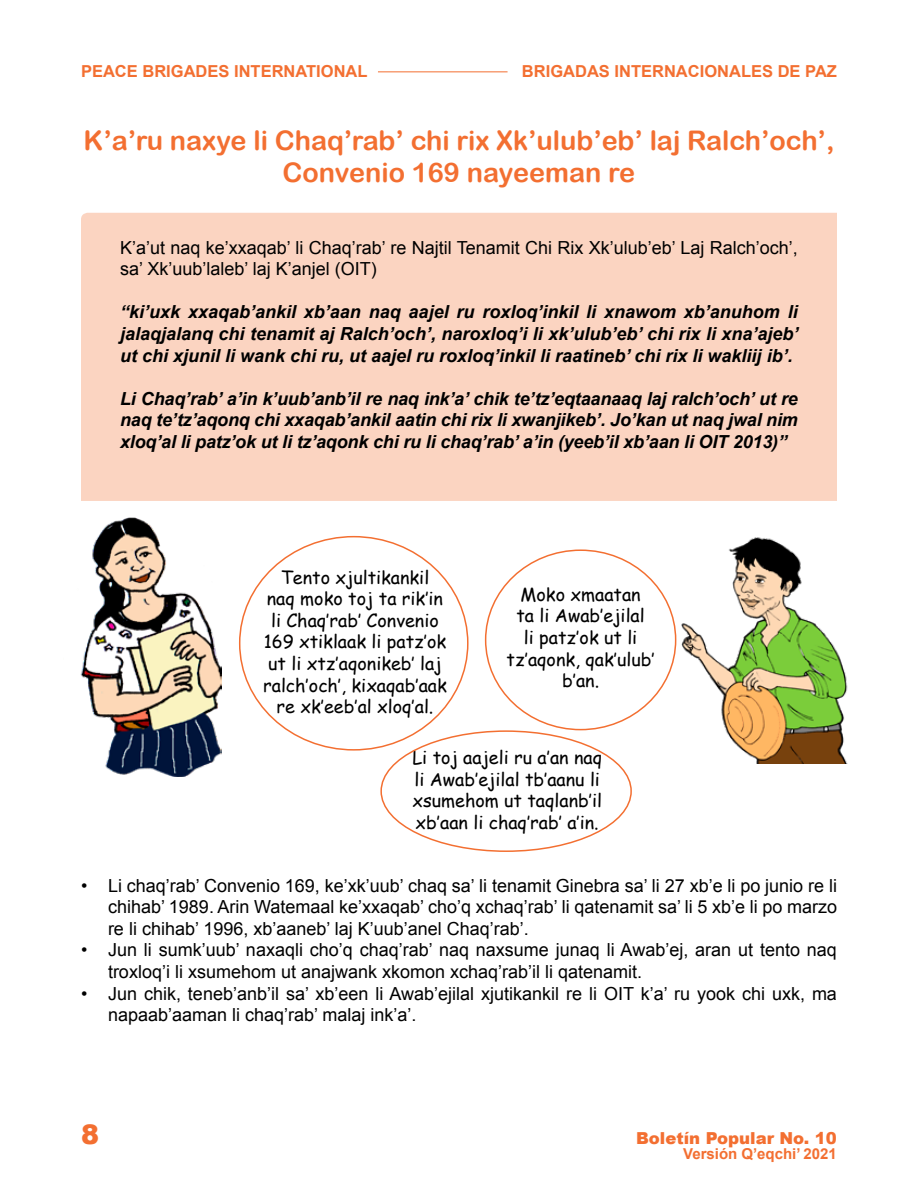
<style>
.page{position:relative;width:918px;height:1188px;background:#fff}
.page>*{position:absolute;margin:0;border:0;box-sizing:border-box;transform-origin:0 0}
.t1{font:27px/32.4px "Arial Rounded MT Bold";color:#f36f31;text-align:center}
.t2{font:900 27px "Arial";color:#f36f31}
.t3{font:18px/21.6px "Arial";color:#000}
.t4{font:italic 700 18px/21.6px "Arial";letter-spacing:-.005em;color:#000;text-align:justify}
.t5{font:18px/21.6px "Comic Sans MS";color:#000;text-align:center}
.t6{font:700 16.5px "Arial";color:#f36f31}
.t7{font:900 16.5px "Arial";color:#f36f31}
.t8{font:700 15px "Arial";color:#f36f31}
</style>
<div class="page">
<hr style="left:378px;top:71px;width:130px;height:1px;background:#f36f31">
<div style="left:81px;top:213px;width:756px;height:288px;background:#fbd4c1"></div>
<img style="left:80px;top:518px;width:141px;height:259px">
<img style="left:668px;top:537px;width:180px;height:227px">
<p class="t6" style="left:81px;top:61px;width:288px">PEACE BRIGADES INTERNATIONAL</p>
<p class="t6" style="left:522px;top:61px;width:317px">BRIGADAS INTERNACIONALES DE PAZ</p>
<h1 class="t1" style="left:83px;top:124px;width:753px">K’a’ru naxye li Chaq’rab’ chi rix Xk’ulub’eb’ laj Ralch’och’,<br>Convenio 169 nayeeman re</h1>
<p class="t3" style="left:120px;top:237px;width:679px">K’a’ut naq ke’xxaqab’ li Chaq’rab’ re Najtil Tenamit Chi Rix Xk’ulub’eb’ Laj Ralch’och’, sa’ Xk’uub’laleb’ laj K’anjel (OIT)</p>
<p class="t4" style="left:120px;top:302px;width:680px">“ki’uxk xxaqab’ankil xb’aan naq aajel ru roxloq’inkil li xnawom xb’anuhom li jalaqjalanq chi tenamit aj Ralch’och’, naroxloq’i li xk’ulub’eb’ chi rix li xna’ajeb’ ut chi xjunil li wank chi ru, ut aajel ru roxloq’inkil li raatineb’ chi rix li wakliij ib’.</p>
<p class="t4" style="left:120px;top:388px;width:679px">Li Chaq’rab’ a’in k’uub’anb’il re naq ink’a’ chik te’tz’eqtaanaaq laj ralch’och’ ut re naq te’tz’aqonq chi xxaqab’ankil aatin chi rix li xwanjikeb’. Jo’kan ut naq jwal nim xloq’al li patz’ok ut li tz’aqonk chi ru li chaq’rab’ a’in (yeeb’il xb’aan li OIT 2013)”</p>
<p class="t5" style="left:263px;top:566px;width:185px">Tento xjultikankil<br>naq moko toj ta rik’in li Chaq’rab’ Convenio<br>169 xtiklaak li patz’ok ut li xtz’aqonikeb’ laj ralch’och’, kixaqab’aak re xk’eeb’al xloq’al.</p>
<p class="t5" style="left:507px;top:583px;width:150px">Moko xmaatan<br>ta li Awab’ejilal<br>li patz’ok ut li tz’aqonk, qak’ulub’ b’an.</p>
<p class="t5" style="left:412px;top:746px;width:191px;text-align:justify">Li toj aajeli ru a’an naq li Awab’ejilal tb’aanu li xsumehom ut taqlanb’il xb’aan li chaq’rab’ a’in.</p>
<p class="t3" style="left:108px;top:875px;width:731px;text-align:justify;text-indent:-27px">• Li chaq’rab’ Convenio 169, ke’xk’uub’ chaq sa’ li tenamit Ginebra sa’ li 27 xb’e li po junio re li chihab’ 1989. Arin Watemaal ke’xxaqab’ cho’q xchaq’rab’ li qatenamit sa’ li 5 xb’e li po marzo re li chihab’ 1996, xb’aaneb’ laj K’uub’anel Chaq’rab’.</p>
<p class="t3" style="left:108px;top:940px;width:730px;text-indent:-27px">• Jun li sumk’uub’ naxaqli cho’q chaq’rab’ naq naxsume junaq li Awab’ej, aran ut tento naq troxloq’i li xsumehom ut anajwank xkomon xchaq’rab’il li qatenamit.</p>
<p class="t3" style="left:108px;top:983px;width:731px;text-indent:-27px">• Jun chik, teneb’anb’il sa’ xb’een li Awab’ejilal xjutikankil re li OIT k’a’ ru yook chi uxk, ma napaab’aaman li chaq’rab’ malaj ink’a’.</p>
<h1 class="t2" style="left:81px;top:1115px;width:20px">8</h1>
<p class="t7" style="left:636px;top:1127px;width:202px">Boletín Popular No. 10</p>
<p class="t8" style="left:683px;top:1144px;width:155px">Versión Q’eqchi’ 2021</p>
</div>
